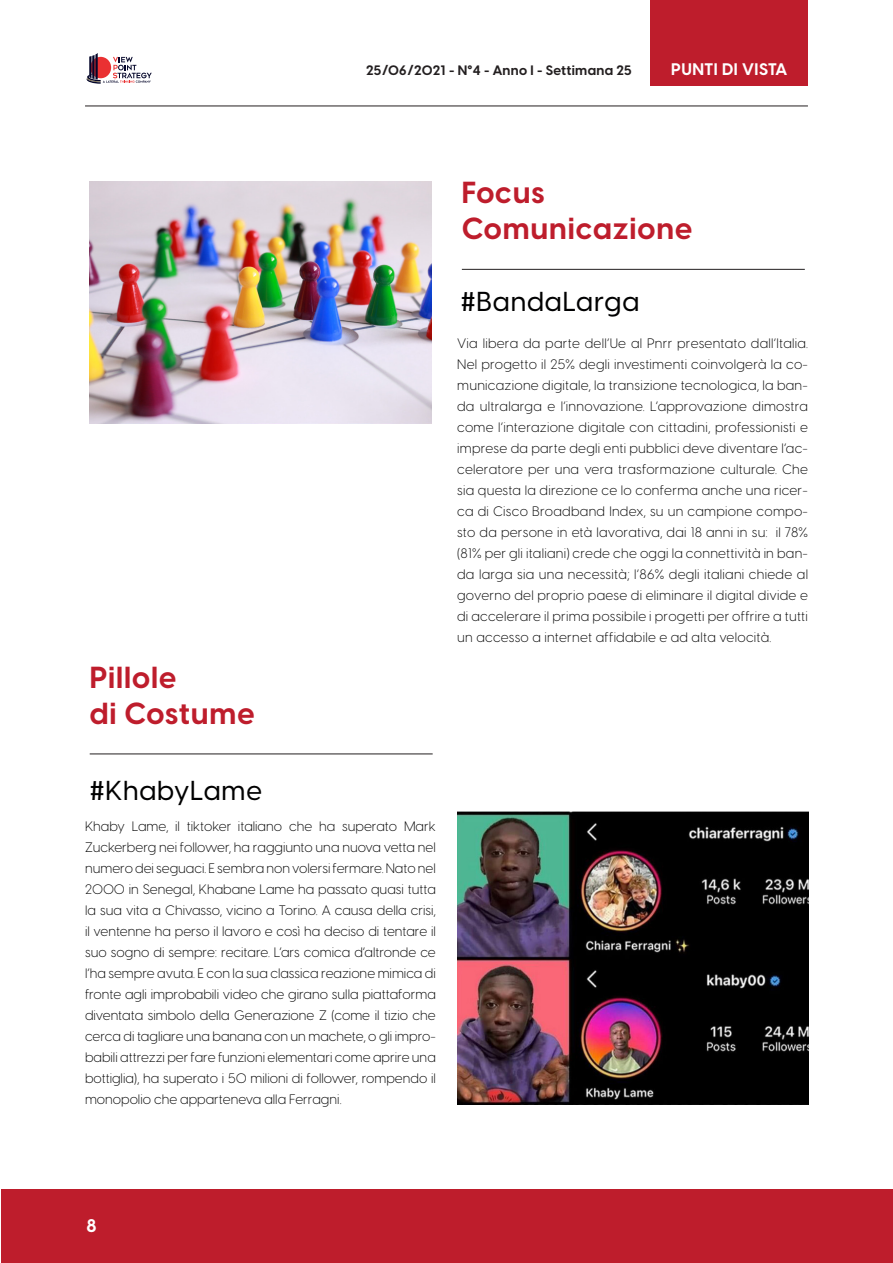
<style>
.page{position:relative;width:893px;height:1263px;background:#fff}
.page>*{position:absolute;margin:0;border:0;box-sizing:border-box;transform-origin:0 0}
.titolo{font:700 30px "Visby CF";letter-spacing:.03em;color:#be1d2c}
.titolo-2{font:500 27px "Visby CF";letter-spacing:.03em;color:#000001}
.t1{font:700 18px "Visby CF";color:#fff}
.t2{font:700 16.5px "Visby CF";letter-spacing:.03em;color:#fff}
.testo{font:300 13.5px/21px "Visby CF";color:#000001;text-align:justify}
.t3{font:700 13.5px "Visby CF";letter-spacing:.02em;color:#231f20}
</style>
<div class="page">
<div style="left:651px;top:0;width:157px;height:85px;background:#be1d2c"></div>
<div style="left:1px;top:1189px;width:892px;height:74px;background:#be1d2c"></div>
<svg style="left:87px;top:53px;width:65px;height:31px"></svg>
<hr style="left:85px;top:106px;width:723px;height:1px;background:#231f20">
<img style="left:457px;top:811px;width:351px;height:293px">
<img style="left:89px;top:182px;width:343px;height:241px">
<hr style="left:462px;top:269px;width:343px;height:1px;background:#231f20">
<hr style="left:90px;top:754px;width:343px;height:1px;background:#231f20">
<p class="t3" style="left:366px;top:62px;width:267px">25/06/2021 - N°4 - Anno I - Settimana 25</p>
<p class="t2" style="left:671px;top:58px;width:118px">PUNTI DI VISTA</p>
<p class="titolo" style="left:462px;top:173px;width:84px">Focus</p>
<p class="titolo" style="left:462px;top:209px;width:232px">Comunicazione</p>
<p class="titolo-2" style="left:461px;top:285px;width:180px">#BandaLarga</p>
<p class="titolo" style="left:90px;top:658px;width:88px">Pillole</p>
<p class="titolo" style="left:90px;top:694px;width:166px">di Costume</p>
<p class="testo" style="left:457px;top:333px;width:352px">Via libera da parte dell’Ue al Pnrr presentato dall’Italia.<br>Nel progetto il 25% degli investimenti coinvolgerà la co&shy;municazione digitale, la transizione tecnologica, la ban&shy;da ultralarga e l’innovazione. L’approvazione dimostra come l’interazione digitale con cittadini, professionisti e imprese da parte degli enti pubblici deve diventare l’ac&shy;celeratore per una vera trasformazione culturale. Che sia questa la direzione ce lo conferma anche una ricer&shy;ca di Cisco Broadband Index, su un campione compo&shy;sto da persone in età lavorativa, dai 18 anni in su: il 78% (81% per gli italiani) crede che oggi la connettività in ban&shy;da larga sia una necessità; l’86% degli italiani chiede al governo del proprio paese di eliminare il digital divide e di accelerare il prima possibile i progetti per offrire a tutti un accesso a internet affidabile e ad alta velocità.</p>
<p class="titolo-2" style="left:90px;top:773px;width:174px">#KhabyLame</p>
<p class="testo" style="left:85px;top:816px;width:352px">Khaby Lame, il tiktoker italiano che ha superato Mark Zuckerberg nei follower, ha raggiunto una nuova vetta nel numero dei seguaci. E sembra non volersi fermare. Nato nel 2000 in Senegal, Khabane Lame ha passato quasi tutta la sua vita a Chivasso, vicino a Torino. A causa della crisi, il ventenne ha perso il lavoro e così ha deciso di tentare il suo sogno di sempre: recitare. L’ars comica d’altronde ce l’ha sempre avuta. E con la sua classica reazione mimica di fronte agli improbabili video che girano sulla piattaforma diventata simbolo della Generazione Z (come il tizio che cerca di tagliare una banana con un machete, o gli impro&shy;babili attrezzi per fare funzioni elementari come aprire una bottiglia), ha superato i 50 milioni di follower, rompendo il monopolio che apparteneva alla Ferragni.</p>
<h3 class="t1" style="left:87px;top:1214px;width:12px">8</h3>
</div>
